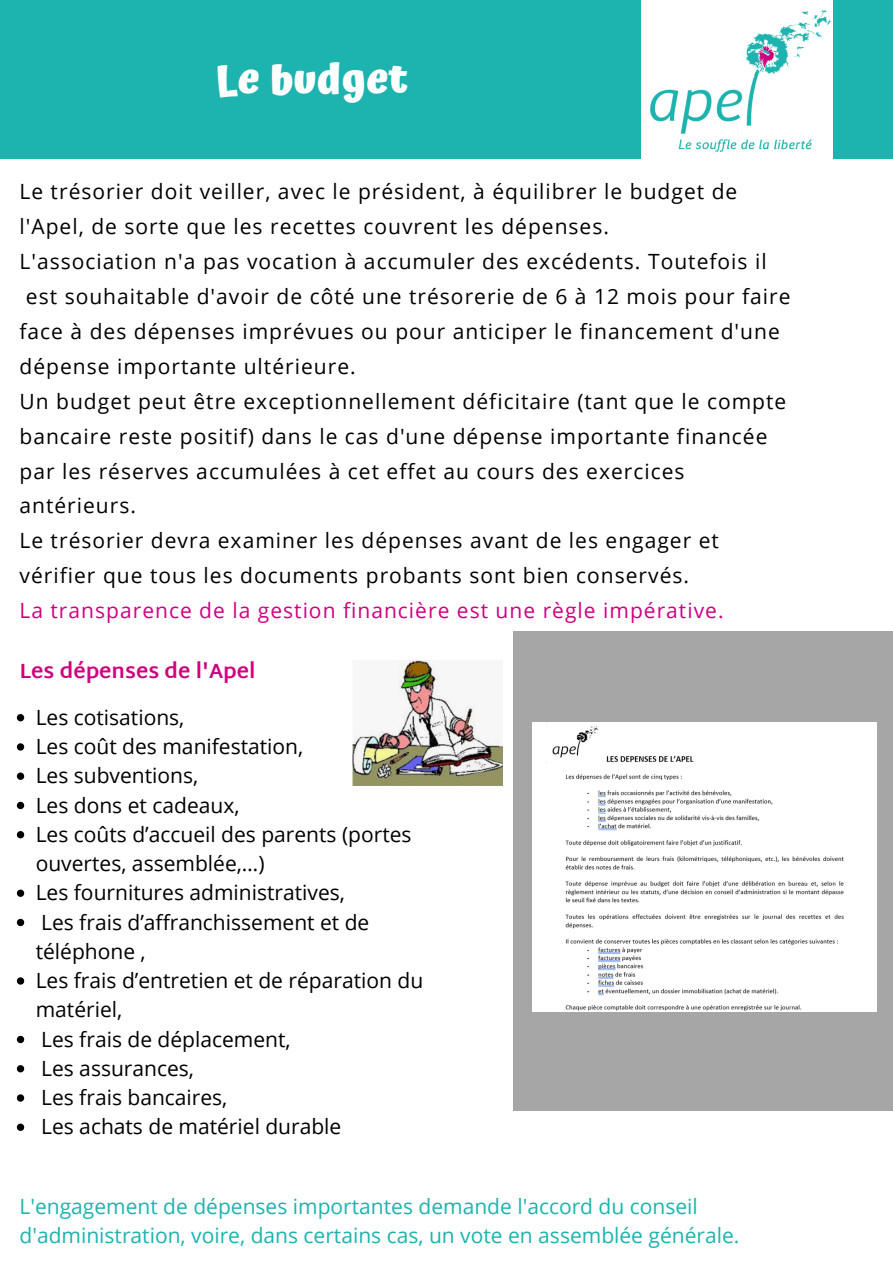
<style>
.page{position:relative;width:893px;height:1263px;background:#fff}
.page>*{position:absolute;margin:0;border:0;box-sizing:border-box;transform-origin:0 0}
.t1{font:700 42px "Atma";color:#fff}
.t2{font:21px "Open Sans";letter-spacing:.05em;color:#000}
.t3{font:21px/29.2px "Open Sans";color:#000}
.t4{font:21px/29.2px "Open Sans";color:#1db3ae}
.t5{font:21px "Open Sans";letter-spacing:.05em;color:#ce007f}
.t6{font:700 21px "Martel Sans";color:#ce007f}
</style>
<div class="page">
<div style="left:0;top:0;width:893px;height:158px;background:#1db3ae"></div>
<div style="left:513px;top:631px;width:380px;height:480px;background:#a6a6a6"></div>
<div style="left:642px;top:0;width:190px;height:121px;background:#fff"></div>
<div style="left:642px;top:121px;width:190px;height:38px;background:#fff"></div>
<img style="left:651px;top:11px;width:180px;height:140px">
<img style="left:532px;top:723px;width:344px;height:288px">
<img style="left:352px;top:660px;width:150px;height:126px">
<svg style="left:17px;top:714px;width:7px;height:7px"></svg>
<svg style="left:17px;top:743px;width:7px;height:8px"></svg>
<svg style="left:17px;top:772px;width:7px;height:8px"></svg>
<svg style="left:17px;top:802px;width:7px;height:7px"></svg>
<svg style="left:17px;top:831px;width:7px;height:7px"></svg>
<svg style="left:17px;top:889px;width:7px;height:8px"></svg>
<svg style="left:17px;top:919px;width:7px;height:7px"></svg>
<svg style="left:17px;top:977px;width:7px;height:8px"></svg>
<svg style="left:17px;top:1036px;width:7px;height:7px"></svg>
<svg style="left:17px;top:1065px;width:7px;height:7px"></svg>
<svg style="left:17px;top:1094px;width:7px;height:8px"></svg>
<svg style="left:17px;top:1123px;width:7px;height:8px"></svg>
<h1 class="t1" style="left:215px;top:54px;width:195px">Le budget</h1>
<p class="t2" style="left:19px;top:177px;width:719px">Le trésorier doit veiller, avec le président, à équilibrer le budget de</p>
<p class="t2" style="left:19px;top:212px;width:591px">l'Apel, de sorte que les recettes couvrent les dépenses.</p>
<p class="t2" style="left:19px;top:247px;width:748px">L'association n'a pas vocation à accumuler des excédents. Toutefois il</p>
<p class="t2" style="left:26px;top:282px;width:766px">est souhaitable d'avoir de côté une trésorerie de 6 à 12 mois pour faire</p>
<p class="t2" style="left:19px;top:317px;width:762px">face à des dépenses imprévues ou pour anticiper le financement d'une</p>
<p class="t2" style="left:19px;top:351px;width:338px">dépense importante ultérieure.</p>
<p class="t2" style="left:19px;top:386px;width:768px">Un budget peut être exceptionnellement déficitaire (tant que le compte</p>
<p class="t2" style="left:19px;top:421px;width:749px">bancaire reste positif) dans le cas d'une dépense importante financée</p>
<p class="t2" style="left:19px;top:456px;width:666px">par les réserves accumulées à cet effet au cours des exercices</p>
<p class="t2" style="left:19px;top:491px;width:118px">antérieurs.</p>
<p class="t2" style="left:19px;top:526px;width:701px">Le trésorier devra examiner les dépenses avant de les engager et</p>
<p class="t2" style="left:19px;top:561px;width:671px">vérifier que tous les documents probants sont bien conservés.</p>
<p class="t5" style="left:19px;top:596px;width:705px">La transparence de la gestion financière est une règle impérative.</p>
<p class="t6" style="left:20px;top:658px;width:238px">Les dépenses de l'Apel</p>
<p class="t3" style="left:36px;top:702px;width:389px">Les cotisations,<br>Les coût des manifestation,<br>Les subventions,<br>Les dons et cadeaux,<br>Les coûts d’accueil des parents (portes ouvertes, assemblée,…)<br>Les fournitures administratives,<br>Les frais d’affranchissement et de téléphone ,<br>Les frais d’entretien et de réparation du matériel,<br>Les frais de déplacement,<br>Les assurances,<br>Les frais bancaires,<br>Les achats de matériel durable</p>
<p class="t4" style="left:19px;top:1191px;width:721px">L'engagement de dépenses importantes demande l'accord du conseil d'administration, voire, dans certains cas, un vote en assemblée générale.</p>
</div>
